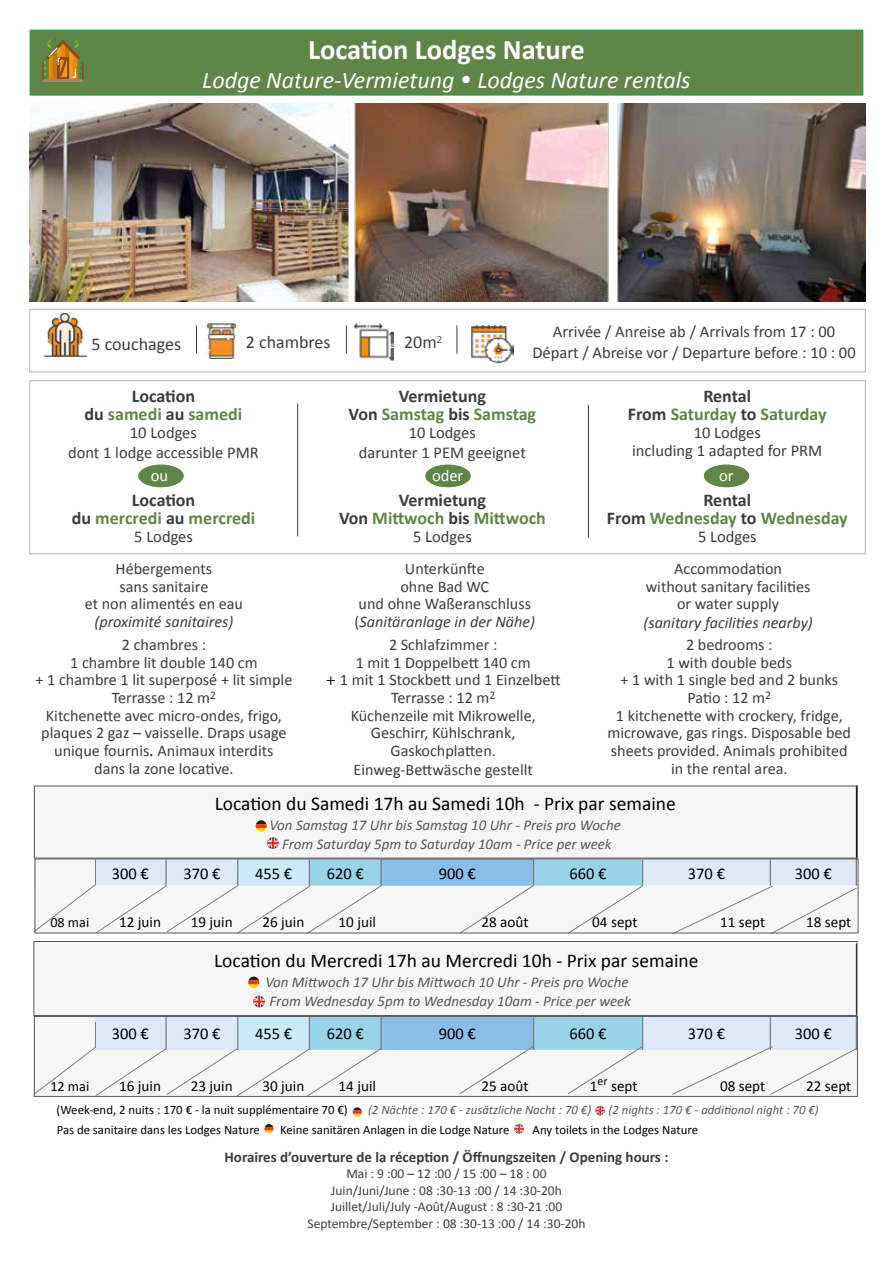
<style>
.page{position:relative;width:893px;height:1263px;background:#fff}
.page>*{position:absolute;margin:0;border:0;box-sizing:border-box;transform-origin:0 0}
.t1{font:700 28.5px "Calibri";color:#fff}
.t2{font:italic 24px "Calibri";color:#fff}
.t3{font:19.5px "Calibri";color:#000}
.t4{font:700 18px/18px "Calibri";color:#3c3c3b;text-align:center}
.t5{font:700 18px/18px "Calibri";color:#5f8547;text-align:center}
.t6{font:18px "Calibri";color:#3c3c3b}
.t7{font:16.5px/19.5px "Calibri";color:#3c3c3b;text-align:center}
.t8{font:16.5px "Calibri";color:#000}
.t9{font:16.5px "Calibri";color:#fff}
.t10{font:16.2px/17.7px "Calibri";color:#3c3c3b;text-align:center}
.t11{font:italic 16.2px "Calibri";color:#3c3c3b}
.t12{font:15.15px "Calibri";color:#000}
.t13{font:700 15px "Calibri";color:#3c3c3b}
.t14{font:italic 14.85px/19.5px "Calibri";color:#575756;text-align:center}
.t15{font:14.25px "Calibri";color:#000}
.t16{font:13.5px/16.5px "Calibri";color:#3c3c3b;text-align:center}
.t17{font:12.75px "Calibri";color:#000}
.t18{font:italic 12.75px "Calibri";color:#575756}
.s1{color:#5f8547}
.s2{color:#3c3c3b}
.s3{font-style:italic}
.s4{font-family:"Minion Pro";font-size:17.7px;color:#000}
</style>
<div class="page">
<div style="left:138px;top:464px;width:46px;height:23px;background:#5f8547;border-radius:50%"></div>
<div style="left:425px;top:464px;width:46px;height:23px;background:#5f8547;border-radius:50%"></div>
<div style="left:704px;top:464px;width:45px;height:23px;background:#5f8547;border-radius:50%"></div>
<svg style="left:352px;top:1107px;width:10px;height:10px"></svg>
<svg style="left:264px;top:1124px;width:10px;height:10px"></svg>
<svg style="left:595px;top:1105px;width:10px;height:11px"></svg>
<svg style="left:514px;top:1124px;width:10px;height:10px"></svg>
<div style="left:34px;top:785px;width:822px;height:75px;background:#f6f6f6"></div>
<div style="left:34px;top:943px;width:822px;height:72px;background:#f6f6f6"></div>
<hr style="left:34px;top:943px;width:60px;height:1px;background:#fff">
<hr style="left:94px;top:943px;width:72px;height:1px;background:#fff">
<hr style="left:166px;top:943px;width:72px;height:1px;background:#fff">
<hr style="left:238px;top:943px;width:71px;height:1px;background:#fff">
<hr style="left:309px;top:943px;width:72px;height:1px;background:#fff">
<hr style="left:381px;top:943px;width:153px;height:1px;background:#fff">
<hr style="left:534px;top:943px;width:109px;height:1px;background:#fff">
<hr style="left:643px;top:943px;width:127px;height:1px;background:#fff">
<hr style="left:770px;top:943px;width:87px;height:1px;background:#fff">
<div style="left:30px;top:30px;width:833px;height:65px;background:#5f8547"></div>
<hr style="left:30px;top:30px;width:833px;height:1px;background:#12a752">
<hr style="left:30px;top:30px;width:1px;height:65px;background:#12a752">
<hr style="left:862px;top:30px;width:1px;height:65px;background:#12a752">
<hr style="left:30px;top:95px;width:833px;height:1px;background:#12a752">
<svg style="left:33px;top:1016px;width:823px;height:81px"></svg>
<div style="left:33px;top:941px;width:824px;height:75px;border:1px solid #575756"></div>
<div style="left:34px;top:1016px;width:824px;height:81px;border:1px solid #575756"></div>
<svg style="left:248px;top:976px;width:12px;height:12px"></svg>
<svg style="left:255px;top:820px;width:24px;height:29px"></svg>
<svg style="left:253px;top:995px;width:12px;height:13px"></svg>
<svg style="left:33px;top:859px;width:824px;height:76px"></svg>
<img style="left:30px;top:103px;width:836px;height:199px">
<hr style="left:43px;top:79px;width:40px;height:3px;background:#a48664">
<svg style="left:43px;top:39px;width:41px;height:41px"></svg>
<div style="left:29px;top:309px;width:837px;height:63px;border:1px solid #b3b2b2"></div>
<div style="left:29px;top:380px;width:837px;height:174px;border:1px solid #b3b2b2"></div>
<img style="left:206px;top:323px;width:31px;height:36px">
<img style="left:354px;top:323px;width:39px;height:38px">
<img style="left:43px;top:314px;width:44px;height:43px">
<svg style="left:196px;top:325px;width:1px;height:29px"></svg>
<hr style="left:297px;top:403px;width:1px;height:133px;background:#3c3c3b">
<hr style="left:588px;top:405px;width:1px;height:133px;background:#3c3c3b">
<svg style="left:457px;top:325px;width:1px;height:29px"></svg>
<svg style="left:346px;top:325px;width:1px;height:29px"></svg>
<img style="left:471px;top:325px;width:42px;height:38px">
<h1 class="t1" style="left:308px;top:31px;width:278px">Location Lodges Nature</h1>
<h2 class="t2" style="left:202px;top:63px;width:490px">Lodge Nature-Vermietung • Lodges Nature rentals</h2>
<p class="t6" style="left:91px;top:332px;width:91px">5 couchages</p>
<p class="t6" style="left:246px;top:331px;width:86px">2 chambres</p>
<p class="t6" style="left:404px;top:331px;width:40px">20m<sup>2</sup></p>
<p class="t7" style="left:532px;top:321px;width:325px;line-height:21px">Arrivée / Anreise ab / Arrivals from 17 : 00<br>Départ / Abreise vor / Departure before : 10 : 00</p>
<p class="t4" style="left:85px;top:387px;width:159px">Location<br>du <span class="s1">samedi</span> au <span class="s1">samedi</span></p>
<p class="t7" style="left:68px;top:423px;width:192px">10 Lodges<br>dont 1 lodge accessible PMR</p>
<p class="t5" style="left:628px;top:387px;width:200px"><span class="s2">Rental<br>From</span> Saturday <span class="s2">to</span> Saturday</p>
<p class="t7" style="left:632px;top:424px;width:192px;line-height:18px">10 Lodges<br>including 1 adapted for PRM</p>
<p class="t5" style="left:607px;top:491px;width:242px"><span class="s2">Rental<br>From</span> Wednesday <span class="s2">to</span> Wednesday</p>
<p class="t7" style="left:698px;top:527px;width:60px">5 Lodges</p>
<p class="t4" style="left:349px;top:387px;width:189px">Vermietung<br>Von <span class="s1">Samstag</span> bis <span class="s1">Samstag</span></p>
<p class="t7" style="left:359px;top:423px;width:168px">10 Lodges<br>darunter 1 PEM geeignet</p>
<p class="t4" style="left:339px;top:491px;width:208px">Vermietung<br>Von <span class="s1">Mittwoch</span> bis <span class="s1">Mittwoch</span></p>
<p class="t7" style="left:413px;top:527px;width:60px">5 Lodges</p>
<p class="t9" style="left:151px;top:465px;width:19px">ou</p>
<p class="t9" style="left:432px;top:465px;width:33px">oder</p>
<p class="t9" style="left:719px;top:465px;width:16px">or</p>
<p class="t5" style="left:72px;top:491px;width:185px"><span class="s2">Location<br>du</span> mercredi <span class="s2">au</span> mercredi</p>
<p class="t7" style="left:134px;top:527px;width:60px">5 Lodges</p>
<p class="t10" style="left:355px;top:560px;width:182px">Unterkünfte<br>ohne Bad WC<br>und ohne Waßeranschluss (<span class="s3">Sanitäranlage in der Nähe)</span></p>
<p class="t10" style="left:646px;top:560px;width:166px">Accommodation<br>without sanitary facilities or water supply</p>
<p class="t10" style="left:85px;top:560px;width:160px">Hébergements<br>sans sanitaire<br>et non alimentés en eau</p>
<p class="t11" style="left:95px;top:610px;width:140px">(proximité sanitaires)</p>
<p class="t10" style="left:35px;top:636px;width:258px">2 chambres :<br>1 chambre lit double 140 cm<br>+ 1 chambre 1 lit superposé + lit simple<br>Terrasse : 12 m<sup>2<br></sup>Kitchenette avec micro-ondes, frigo, plaques 2 gaz – vaisselle. Draps usage unique fournis<span class="s4">.</span> Animaux interdits<br>dans la zone locative.</p>
<p class="t10" style="left:326px;top:636px;width:236px">2 Schlafzimmer :<br>1 mit 1 Doppelbett 140 cm<br><span class="s4">+</span> 1 mit 1 Stockbett und 1 Einzelbett<br>Terrasse : 12 m<sup>2<br></sup>Küchenzeile mit Mikrowelle,<br>Geschirr, Kühlschrank,<br>Gaskochplatten.</p>
<p class="t11" style="left:643px;top:612px;width:171px">(sanitary facilities nearby)</p>
<p class="t10" style="left:607px;top:636px;width:245px">2 bedrooms :<br>1 with double beds<br>+ 1 with 1 single bed and 2 bunks<br>Patio : 12 m<sup>2<br></sup>1 kitchenette with crockery, fridge, microwave, gas rings. Disposable bed sheets provided. Animals prohibited in the rental area.</p>
<p class="t10" style="left:354px;top:761px;width:181px">Einweg-Bettwäsche gestellt</p>
<p class="t3" style="left:215px;top:791px;width:463px">Location du Samedi 17h au Samedi 10h - Prix par semaine</p>
<p class="t14" style="left:269px;top:814px;width:353px">Von Samstag 17 Uhr bis Samstag 10 Uhr - Preis pro Woche<br>From Saturday 5pm to Saturday 10am - Price per week</p>
<p class="t8" style="left:112px;top:863px;width:39px">300 €</p>
<p class="t8" style="left:183px;top:863px;width:39px">370 €</p>
<p class="t8" style="left:255px;top:863px;width:39px">455 €</p>
<p class="t8" style="left:327px;top:863px;width:39px">620 €</p>
<p class="t8" style="left:439px;top:863px;width:39px">900 €</p>
<p class="t8" style="left:570px;top:863px;width:39px">660 €</p>
<p class="t8" style="left:688px;top:863px;width:39px">370 €</p>
<p class="t8" style="left:795px;top:863px;width:39px">300 €</p>
<p class="t15" style="left:50px;top:913px;width:40px">08 mai</p>
<p class="t12" style="left:119px;top:913px;width:43px">12 juin</p>
<p class="t12" style="left:191px;top:913px;width:43px">19 juin</p>
<p class="t12" style="left:262px;top:913px;width:43px">26 juin</p>
<p class="t12" style="left:339px;top:913px;width:39px">10 juil</p>
<p class="t12" style="left:481px;top:913px;width:49px">28 août</p>
<p class="t12" style="left:592px;top:913px;width:47px">04 sept</p>
<p class="t12" style="left:720px;top:913px;width:47px">11 sept</p>
<p class="t12" style="left:806px;top:913px;width:47px">18 sept</p>
<p class="t3" style="left:214px;top:948px;width:486px">Location du Mercredi 17h au Mercredi 10h - Prix par semaine</p>
<p class="t14" style="left:265px;top:971px;width:367px;text-align:left">Von Mittwoch 17 Uhr bis Mittwoch 10 Uhr - Preis pro Woche<br>From Wednesday 5pm to Wednesday 10am - Price per week</p>
<p class="t8" style="left:112px;top:1023px;width:39px">300 €</p>
<p class="t8" style="left:183px;top:1023px;width:39px">370 €</p>
<p class="t8" style="left:255px;top:1023px;width:39px">455 €</p>
<p class="t8" style="left:327px;top:1023px;width:39px">620 €</p>
<p class="t8" style="left:439px;top:1023px;width:39px">900 €</p>
<p class="t8" style="left:570px;top:1023px;width:39px">660 €</p>
<p class="t8" style="left:688px;top:1023px;width:39px">370 €</p>
<p class="t8" style="left:795px;top:1023px;width:39px">300 €</p>
<p class="t15" style="left:50px;top:1078px;width:40px">12 mai</p>
<p class="t12" style="left:119px;top:1077px;width:43px">16 juin</p>
<p class="t12" style="left:191px;top:1077px;width:43px">23 juin</p>
<p class="t12" style="left:262px;top:1077px;width:43px">30 juin</p>
<p class="t12" style="left:339px;top:1077px;width:39px">14 juil</p>
<p class="t12" style="left:481px;top:1077px;width:49px">25 août</p>
<p class="t12" style="left:590px;top:1077px;width:49px">1<sup>er</sup> sept</p>
<p class="t12" style="left:720px;top:1077px;width:47px">08 sept</p>
<p class="t12" style="left:806px;top:1077px;width:47px">22 sept</p>
<p class="t17" style="left:57px;top:1102px;width:293px">(Week-end, 2 nuits : 170 € - la nuit supplémentaire 70 €)</p>
<p class="t18" style="left:368px;top:1101px;width:225px">(2 Nächte : 170 € - zusätzliche Nacht : 70 €)</p>
<p class="t18" style="left:609px;top:1101px;width:212px">(2 nights : 170 € - additional night : 70 €)</p>
<p class="t17" style="left:57px;top:1121px;width:205px">Pas de sanitaire dans les Lodges Nature</p>
<p class="t17" style="left:280px;top:1121px;width:231px">Keine sanitären Anlagen in die Lodge Nature</p>
<p class="t17" style="left:533px;top:1121px;width:167px">Any toilets in the Lodges Nature</p>
<p class="t13" style="left:225px;top:1147px;width:445px">Horaires d’ouverture de la réception / Öffnungszeiten / Opening hours :</p>
<p class="t16" style="left:307px;top:1165px;width:279px">Mai : 9 :00 – 12 :00 / 15 :00 – 18 : 00<br>Juin/Juni/June : 08 :30-13 :00 / 14 :30-20h Juillet/Juli/July -Août/August : 8 :30-21 :00<br>Septembre/September : 08 :30-13 :00 / 14 :30-20h</p>
</div>
